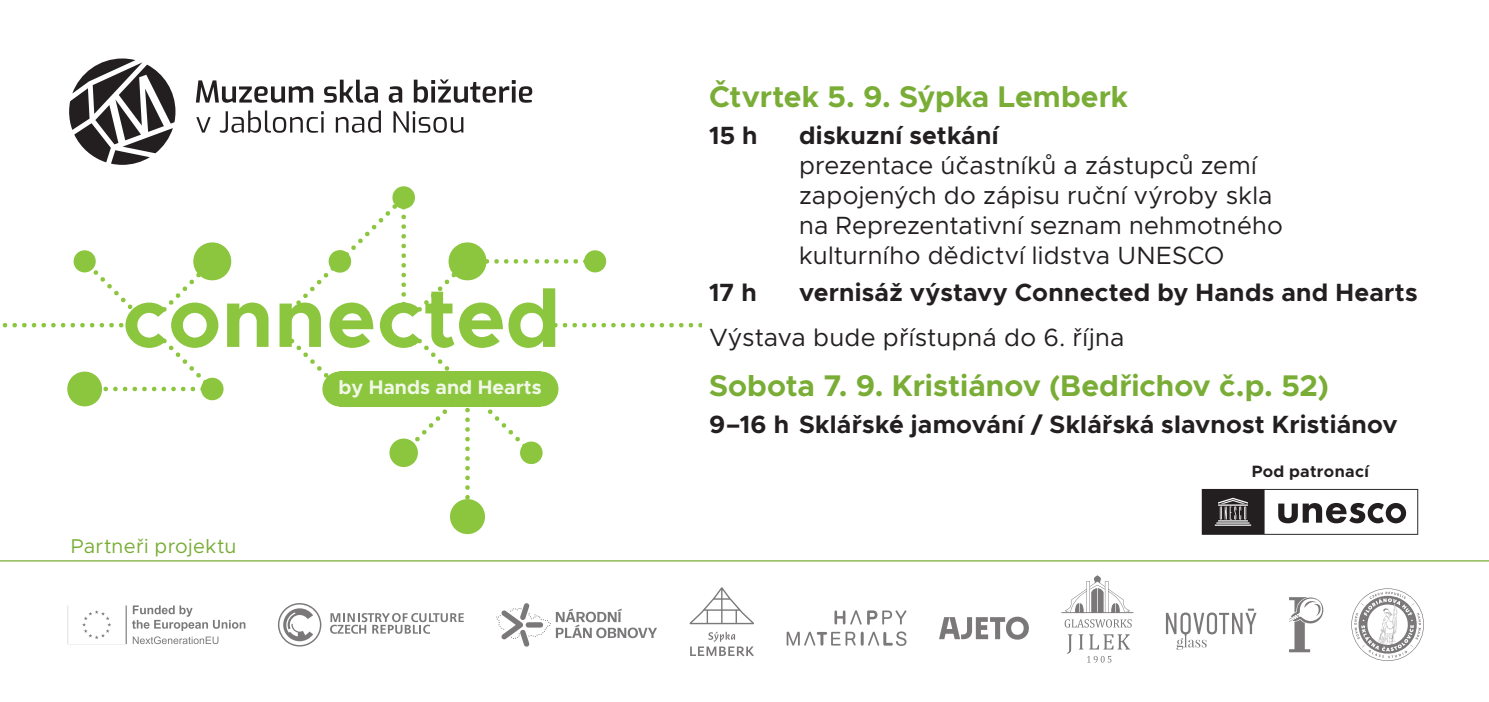
<style>
.page{position:relative;width:1489px;height:702px;background:#fff}
.page>*{position:absolute;margin:0;border:0;box-sizing:border-box;transform-origin:0 0}
.t1{font:700 30px "Metropolis";color:#79ad36}
.t2{font:25px/30px "Metropolis";letter-spacing:.01em;color:#231f20}
.t3{font:700 25px "Metropolis";letter-spacing:.01em;color:#231f20}
.t4{font:20px "Metropolis";letter-spacing:.02em;color:#79ad36}
.t5{font:700 16.5px "Metropolis";letter-spacing:.02em;color:#231f20}
.s1{font-weight:700}
</style>
<div class="page">
<svg style="left:689px;top:587px;width:65px;height:69px"></svg>
<svg style="left:786px;top:610px;width:120px;height:36px"></svg>
<svg style="left:939px;top:616px;width:89px;height:23px"></svg>
<svg style="left:1061px;top:575px;width:72px;height:87px"></svg>
<svg style="left:1165px;top:608px;width:91px;height:42px"></svg>
<svg style="left:1289px;top:597px;width:34px;height:55px"></svg>
<svg style="left:1351px;top:588px;width:72px;height:73px"></svg>
<svg style="left:330px;top:613px;width:134px;height:20px"></svg>
<svg style="left:278px;top:603px;width:43px;height:43px"></svg>
<svg style="left:496px;top:603px;width:161px;height:43px"></svg>
<svg style="left:82px;top:605px;width:163px;height:39px"></svg>
<svg style="left:2px;top:186px;width:699px;height:349px"></svg>
<hr style="left:0;top:560px;width:1488px;height:1px;background:#79ad36">
<svg style="left:196px;top:80px;width:117px;height:23px"></svg>
<svg style="left:324px;top:80px;width:54px;height:23px"></svg>
<svg style="left:389px;top:86px;width:13px;height:17px"></svg>
<svg style="left:414px;top:79px;width:118px;height:24px"></svg>
<svg style="left:196px;top:117px;width:15px;height:16px"></svg>
<svg style="left:220px;top:110px;width:104px;height:23px"></svg>
<svg style="left:336px;top:110px;width:45px;height:23px"></svg>
<svg style="left:393px;top:111px;width:70px;height:22px"></svg>
<svg style="left:69px;top:58px;width:106px;height:107px"></svg>
<svg style="left:1201px;top:489px;width:216px;height:45px"></svg>
<p class="t4" style="left:71px;top:533px;width:167px">Partneři projektu</p>
<p class="t1" style="left:709px;top:78px;width:420px">Čtvrtek 5. 9. Sýpka Lemberk</p>
<p class="t3" style="left:709px;top:120px;width:50px">15 h</p>
<p class="t2" style="left:799px;top:121px;width:485px"><span class="s1">diskuzní setkání<br></span>prezentace účastníků a zástupců zemí zapojených do zápisu ruční výroby skla na Reprezentativní seznam nehmotného kulturního dědictví lidstva UNESCO</p>
<p class="t3" style="left:709px;top:277px;width:49px">17 h</p>
<p class="t3" style="left:799px;top:277px;width:620px">vernisáž výstavy Connected by Hands and Hearts</p>
<p class="t2" style="left:709px;top:322px;width:417px">Výstava bude přístupná do 6. října</p>
<p class="t1" style="left:709px;top:366px;width:621px">Sobota 7. 9. Kristiánov (Bedřichov č.p. 52)</p>
<p class="t3" style="left:709px;top:408px;width:690px">9–16 h Sklářské jamování / Sklářská slavnost Kristiánov</p>
<p class="t5" style="left:1251px;top:461px;width:119px">Pod patronací</p>
</div>
